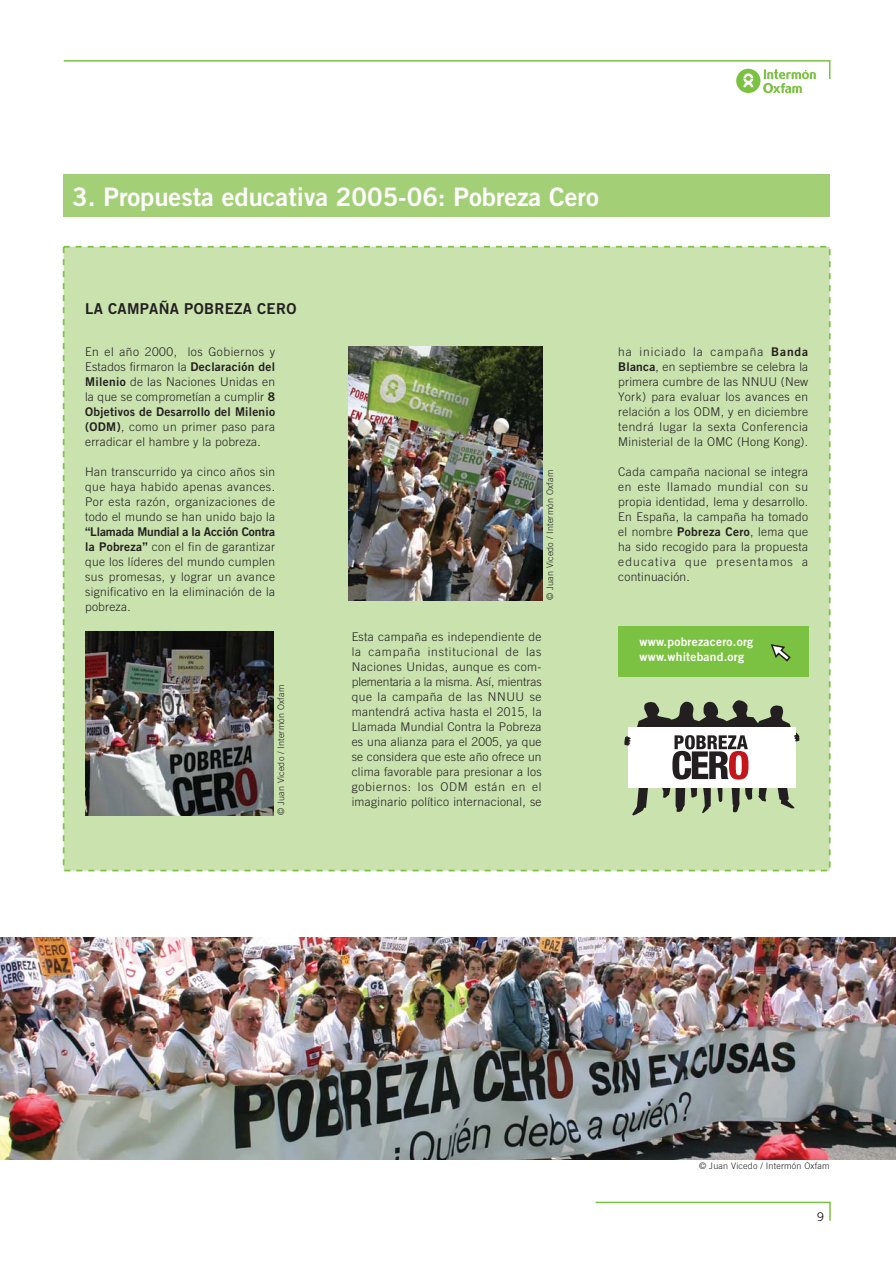
<style>
.page{position:relative;width:896px;height:1266px;background:#fff}
.page>*{position:absolute;margin:0;border:0;box-sizing:border-box;transform-origin:0 0}
.t1{font:25.5px "Trade Gothic Bold Two";color:#fff}
.t2{font:15px "Trade Gothic Bold Two";letter-spacing:.02em;color:#231f20}
.t3{font:300 12px/15px "Trade Gothic";letter-spacing:.025em;color:#231f20;text-align:justify}
.t4{font:12px/15px "Trade Gothic Bold Two";letter-spacing:.02em;color:#fff}
.t5{font:12px "Trade Gothic Bold Two";letter-spacing:.02em;color:#231f20}
.t6{font:12px "Trade Gothic Bold Two";letter-spacing:-.01em;color:#231f20}
.t7{font:12px "Trade Gothic";color:#231f20}
.t8{font:300 9px "Trade Gothic";letter-spacing:.02em;color:#231f20}
.s1{font-family:"Trade Gothic Bold Two";font-weight:400}
</style>
<div class="page">
<img style="left:0;top:937px;width:895px;height:223px">
<img style="left:62px;top:60px;width:769px;height:1161px">
<svg style="left:736px;top:69px;width:79px;height:24px"></svg>
<div style="left:64px;top:174px;width:765px;height:43px;background:#a3d077"></div>
<div style="left:618px;top:626px;width:190px;height:50px;background:#7cc242"></div>
<svg style="left:770px;top:644px;width:21px;height:18px"></svg>
<img style="left:86px;top:631px;width:187px;height:184px">
<img style="left:349px;top:346px;width:193px;height:254px">
<svg style="left:623px;top:700px;width:176px;height:115px"></svg>
<h1 class="t1" style="left:72px;top:188px;width:528px">3. Propuesta educativa 2005-06: Pobreza Cero</h1>
<p class="t2" style="left:85px;top:303px;width:213px">LA CAMPAÑA POBREZA CERO</p>
<p class="t3" style="left:85px;top:345px;width:191px">En el año 2000, los Gobiernos y Estados firmaron la <span class="s1">Declaración del Milenio</span> de las Naciones Unidas en la que se comprometían a cumplir <span class="s1">8</span></p>
<p class="t5" style="left:85px;top:407px;width:191px">Objetivos de Desarrollo del Milenio</p>
<p class="t3" style="left:85px;top:420px;width:191px"><span class="s1">(ODM)</span>, como un primer paso para erradicar el hambre y la pobreza.</p>
<p class="t3" style="left:85px;top:465px;width:191px">Han transcurrido ya cinco años sin que haya habido apenas avances.<br>Por esta razón, organizaciones de todo el mundo se han unido bajo la</p>
<p class="t6" style="left:85px;top:527px;width:191px">“Llamada Mundial a la Acción Contra</p>
<p class="t3" style="left:85px;top:540px;width:191px"><span class="s1">la Pobreza”</span> con el fin de garantizar que los líderes del mundo cumplen sus promesas, y lograr un avance significativo en la eliminación de la pobreza.</p>
<p class="t8" style="left:278px;top:815px;width:132px;rotate:-90deg">© Juan Vicedo / Intermón Oxfam</p>
<p class="t8" style="left:546px;top:600px;width:132px;rotate:-90deg">© Juan Vicedo / Intermón Oxfam</p>
<p class="t3" style="left:351px;top:630px;width:191px">Esta campaña es independiente de la campaña institucional de las Naciones Unidas, aunque es com&shy;plementaria a la misma. Así, mientras que la campaña de las NNUU se mantendrá activa hasta el 2015, la Llamada Mundial Contra la Pobreza es una alianza para el 2005, ya que se considera que este año ofrece un clima favorable para presionar a los gobiernos: los ODM están en el imaginario político internacional, se</p>
<p class="t3" style="left:618px;top:345px;width:191px">ha iniciado la campaña <span class="s1">Banda Blanca</span>, en septiembre se celebra la primera cumbre de las NNUU (New York) para evaluar los avances en relación a los ODM, y en diciembre tendrá lugar la sexta Conferencia Ministerial de la OMC (Hong Kong).</p>
<p class="t3" style="left:618px;top:465px;width:191px">Cada campaña nacional se integra en este llamado mundial con su propia identidad, lema y desarrollo.<br>En España, la campaña ha tomado el nombre <span class="s1">Pobreza Cero</span>, lema que ha sido recogido para la propuesta educativa que presentamos a continuación.</p>
<p class="t4" style="left:639px;top:635px;width:115px">www.pobrezacero.org www.whiteband.org</p>
<p class="t8" style="left:699px;top:1163px;width:132px">© Juan Vicedo / Intermón Oxfam</p>
<p class="t7" style="left:816px;top:1212px;width:9px">9</p>
</div>
